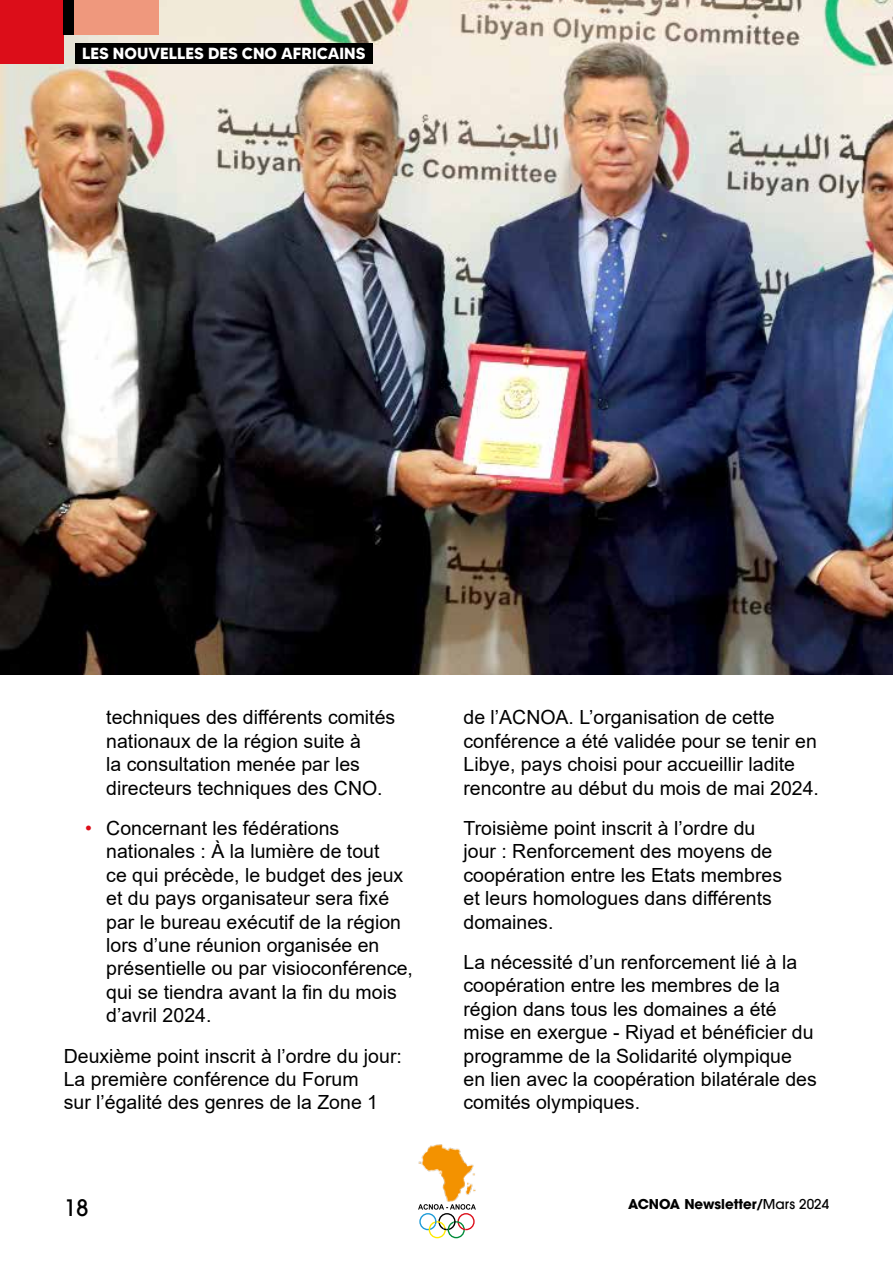
<style>
.page{position:relative;width:893px;height:1263px;background:#fff}
.page>*{position:absolute;margin:0;border:0;box-sizing:border-box;transform-origin:0 0}
.t1{font:500 22.5px "ITC Avant Garde Std";color:#000}
.t2{font:19.5px/23.4px "Arial";color:#000}
.t3{font:700 16.05px "MADETOMMY";color:#fff}
.t4{font:700 13.5px "ITC Avant Garde Std";color:#000}
.s1{color:#dc0d19}
.s2{font-weight:600}
.s3{font-weight:500}
</style>
<div class="page">
<img style="left:418px;top:1144px;width:58px;height:57px">
<svg style="left:418px;top:1204px;width:58px;height:35px"></svg>
<img style="left:0;top:0;width:893px;height:674px">
<div style="left:0;top:0;width:64px;height:64px;background:#dc0d19"></div>
<div style="left:64px;top:0;width:10px;height:34px;background:#000"></div>
<div style="left:74px;top:0;width:84px;height:34px;background:#ef987d"></div>
<div style="left:75px;top:43px;width:297px;height:21px;background:#000"></div>
<p class="t3" style="left:82px;top:44px;width:285px">LES NOUVELLES DES CNO AFRICAINS</p>
<p class="t2" style="left:106px;top:706px;width:290px">techniques des différents comités nationaux de la région suite à<br>la consultation menée par les directeurs techniques des CNO.</p>
<p class="t2" style="left:106px;top:816px;width:308px;text-indent:-21px"><span class="s1">•</span> Concernant les fédérations nationales : À la lumière de tout<br>ce qui précède, le budget des jeux et du pays organisateur sera fixé par le bureau exécutif de la région lors d’une réunion organisée en présentielle ou par visioconférence, qui se tiendra avant la fin du mois d’avril 2024.</p>
<p class="t2" style="left:64px;top:1044px;width:340px">Deuxième point inscrit à l’ordre du jour:<br>La première conférence du Forum<br>sur l’égalité des genres de la Zone 1</p>
<p class="t1" style="left:64px;top:1193px;width:26px">18</p>
<p class="t2" style="left:463px;top:706px;width:357px">de l’ACNOA. L’organisation de cette conférence a été validée pour se tenir en Libye, pays choisi pour accueillir ladite rencontre au début du mois de mai 2024.</p>
<p class="t2" style="left:463px;top:816px;width:320px">Troisième point inscrit à l’ordre du jour : Renforcement des moyens de coopération entre les Etats membres et leurs homologues dans différents domaines.</p>
<p class="t2" style="left:463px;top:950px;width:355px">La nécessité d’un renforcement lié à la coopération entre les membres de la région dans tous les domaines a été mise en exergue - Riyad et bénéficier du programme de la Solidarité olympique en lien avec la coopération bilatérale des comités olympiques.</p>
<p class="t4" style="left:628px;top:1195px;width:203px">ACNOA Newsletter<span class="s2">/</span><span class="s3">Mars 2024</span></p>
</div>
